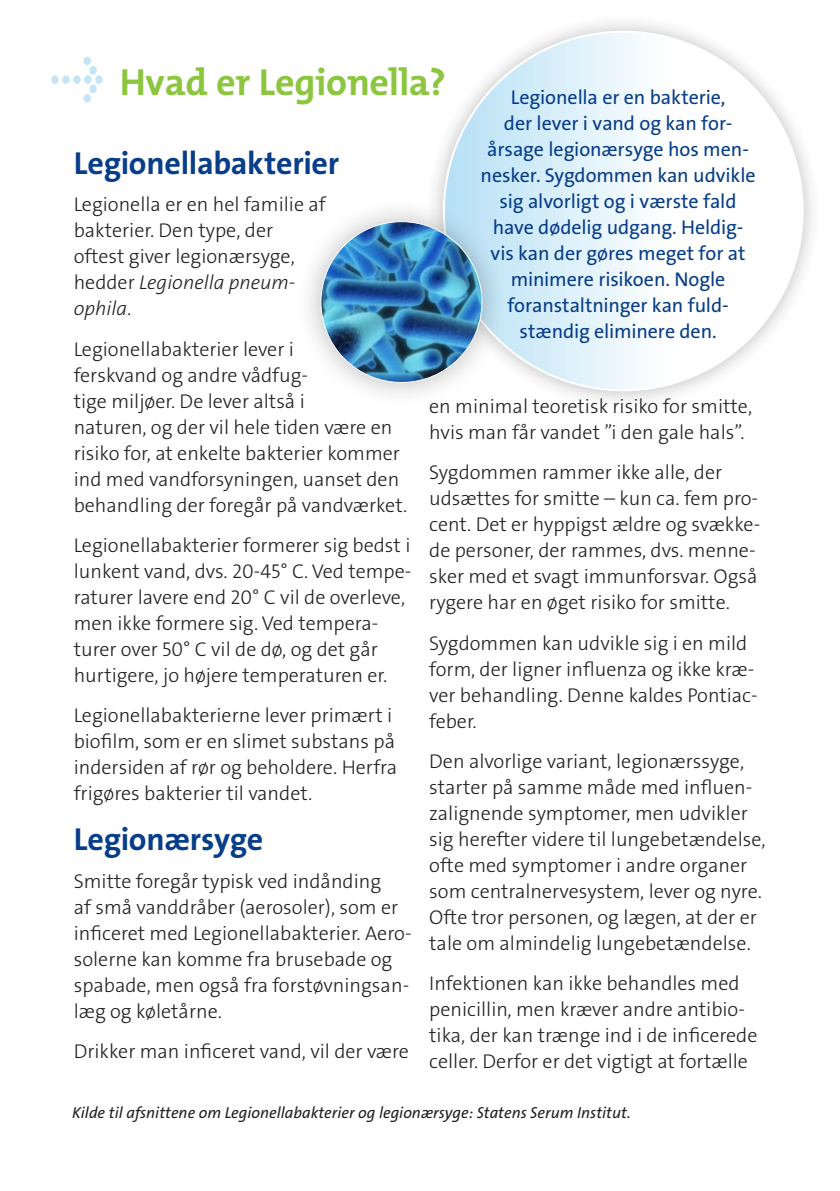
<style>
.page{position:relative;width:840px;height:1191px;background:#fff}
.page>*{position:absolute;margin:0;border:0;box-sizing:border-box;transform-origin:0 0}
.t1{font:38px "The Mix Veolia W7 Bld";letter-spacing:-.005em;color:#8bc63e}
.t2{font:32px "The Sans Veolia W7 Bld";letter-spacing:-.01em;color:#083e89}
.t3{font:20px/26px "The Sans Veolia W3 Lig";color:#231f20}
.t4{font:20px/26px "The Sans Veolia W5 Pla";letter-spacing:-.005em;color:#083e89;text-align:center}
.t5{font:20px/26px "The Sans Veolia W3 Lig It";color:#231f20}
.t6{font:16px "The Sans Veolia W5 Pla It";color:#231f20}
.s1{font-family:"The Sans Veolia W3 Lig"}
</style>
<div class="page">
<svg style="left:51px;top:57px;width:52px;height:46px"></svg>
<div style="left:424px;top:12px;width:397px;height:398px;background:#231f20;opacity:.3"></div>
<div style="left:443px;top:32px;width:359px;height:358px;background:linear-gradient(to right,#c3e5f6,#fff);border-radius:179px"></div>
<div style="left:295px;top:196px;width:211px;height:211px;background:#231f20;opacity:.3"></div>
<img style="left:321px;top:222px;width:160px;height:160px">
<h1 class="t1" style="left:120px;top:57px;width:327px">Hvad er Legionella?</h1>
<p class="t4" style="left:480px;top:84px;width:276px">Legionella er en bakterie,<br>der lever i vand og kan for&shy;årsage legionærsyge hos men&shy;nesker. Sygdommen kan udvikle sig alvorligt og i værste fald have dødelig udgang. Heldig&shy;vis kan der gøres meget for at minimere risikoen. Nogle foranstaltninger kan fuld&shy;stændig eliminere den.</p>
<h2 class="t2" style="left:74px;top:142px;width:267px">Legionellabakterier</h2>
<p class="t3" style="left:74px;top:192px;width:253px">Legionella er en hel familie af bakterier. Den type, der oftest giver legionærsyge,</p>
<p class="t5" style="left:74px;top:270px;width:223px"><span class="s1">hedder</span> Legionella pneum&shy;ophila<span class="s1">.</span></p>
<p class="t3" style="left:74px;top:336px;width:335px">Legionellabakterier lever i<br>ferskvand og andre vådfug-<br>tige miljøer. De lever altså i<br>naturen, og der vil hele tiden være en risiko for, at enkelte bakterier kommer ind med vandforsyningen, uanset den behandling der foregår på vandværket.</p>
<p class="t3" style="left:74px;top:532px;width:339px">Legionellabakterier formerer sig bedst i lunkent vand, dvs. 20-45° C. Ved tempe&shy;raturer lavere end 20° C vil de overleve, men ikke formere sig. Ved tempera&shy;turer over 50° C vil de dø, og det går hurtigere, jo højere temperaturen er.</p>
<p class="t3" style="left:74px;top:702px;width:325px">Legionellabakterierne lever primært i biofilm, som er en slimet substans på indersiden af rør og beholdere. Herfra frigøres bakterier til vandet.</p>
<h2 class="t2" style="left:74px;top:818px;width:191px">Legionærsyge</h2>
<p class="t3" style="left:74px;top:868px;width:339px">Smitte foregår typisk ved indånding<br>af små vanddråber (aerosoler), som er inficeret med Legionellabakterier. Aero&shy;solerne kan komme fra brusebade og spabade, men også fra forstøvningsan&shy;læg og køletårne.</p>
<p class="t3" style="left:74px;top:1038px;width:336px">Drikker man inficeret vand, vil der være</p>
<p class="t3" style="left:429px;top:393px;width:324px">en minimal teoretisk risiko for smitte, hvis man får vandet ”i den gale hals”.</p>
<p class="t3" style="left:429px;top:460px;width:332px">Sygdommen rammer ikke alle, der udsættes for smitte – kun ca. fem pro&shy;cent. Det er hyppigst ældre og svække&shy;de personer, der rammes, dvs. menne&shy;sker med et svagt immunforsvar. Også rygere har en øget risiko for smitte.</p>
<p class="t3" style="left:429px;top:630px;width:330px">Sygdommen kan udvikle sig i en mild form, der ligner influenza og ikke kræ&shy;ver behandling. Denne kaldes Pontiac&shy;feber.</p>
<p class="t3" style="left:429px;top:748px;width:338px">Den alvorlige variant, legionærssyge, starter på samme måde med influen&shy;zalignende symptomer, men udvikler sig herefter videre til lungebetændelse, ofte med symptomer i andre organer som centralnervesystem, lever og nyre.<br>Ofte tror personen, og lægen, at der er tale om almindelig lungebetændelse.</p>
<p class="t3" style="left:429px;top:970px;width:329px">Infektionen kan ikke behandles med penicillin, men kræver andre antibio&shy;tika, der kan trænge ind i de inficerede celler. Derfor er det vigtigt at fortælle</p>
<p class="t6" style="left:72px;top:1102px;width:560px">Kilde til afsnittene om Legionellabakterier og legionærsyge: Statens Serum Institut.</p>
</div>
